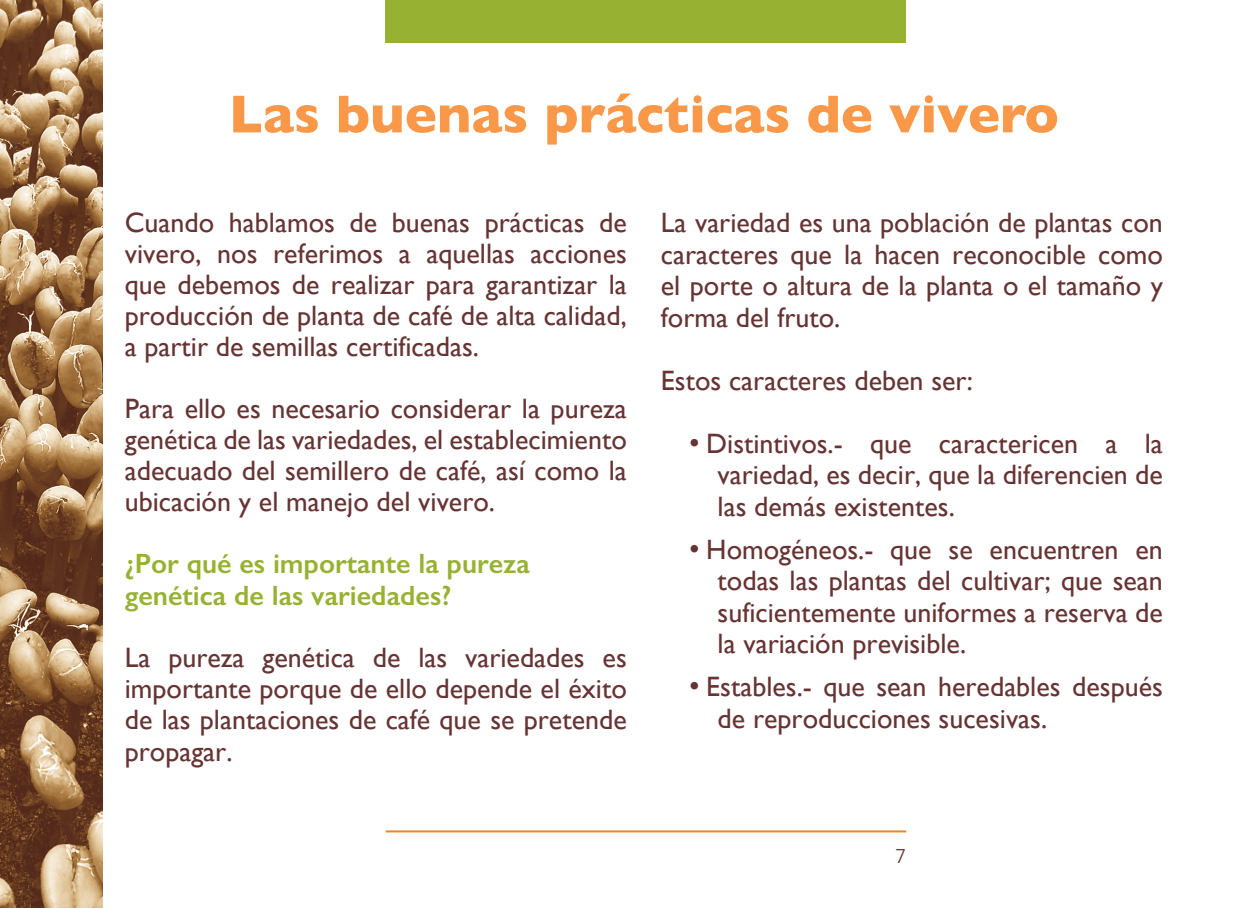
<style>
.page{position:relative;width:1248px;height:908px;background:#fff}
.page>*{position:absolute;margin:0;border:0;box-sizing:border-box;transform-origin:0 0}
.t1{font:700 54px "Gill Sans";color:#f89848}
.t2{font:28px/31.6px "Gill Sans";color:#673434;text-align:justify}
.t3{font:600 28px/31px "Gill Sans";color:#97b233}
.t4{font:300 20px "Frutiger";color:#673434}
.s1{font-size:30px}
</style>
<div class="page">
<div style="left:386px;top:0;width:520px;height:42px;background:#97b233"></div>
<hr style="left:386px;top:830px;width:520px;height:2px;background:#f5831f">
<img style="left:0;top:0;width:102px;height:907px">
<h1 class="t1" style="left:229px;top:71px;width:831px">Las buenas prácticas de vivero</h1>
<p class="t2" style="left:125px;top:207px;width:503px;line-height:31px">Cuando hablamos de buenas prácticas de vivero, nos referimos a aquellas acciones que debemos de realizar para garantizar la producción de planta de café de alta calidad, a partir de semillas certificadas.</p>
<p class="t2" style="left:125px;top:393px;width:503px;line-height:31px">Para ello es necesario considerar la pureza genética de las variedades, el establecimiento adecuado del semillero de café, así como la ubicación y el manejo del vivero.</p>
<p class="t3" style="left:125px;top:548px;width:407px">¿Por qué es importante la pureza genética de las variedades?</p>
<p class="t2" style="left:125px;top:640px;width:503px">La pureza genética de las variedades es importante porque de ello depende el éxito de las plantaciones de café que se pretende propagar.</p>
<p class="t2" style="left:660px;top:206px;width:503px">La variedad es una población de plantas con caracteres que la hacen reconocible como el porte o altura de la planta o el tamaño y forma del fruto.</p>
<p class="t2" style="left:660px;top:364px;width:313px">Estos caracteres deben ser:</p>
<p class="t2" style="left:717px;top:427px;width:447px;text-indent:-28px"><span class="s1">•</span> Distintivos.- que caractericen a la variedad, es decir, que la diferencien de las demás existentes.</p>
<p class="t2" style="left:717px;top:533px;width:447px;text-indent:-28px"><span class="s1">•</span> Homogéneos.- que se encuentren en todas las plantas del cultivar; que sean suficientemente uniformes a reserva de la variación previsible.</p>
<p class="t2" style="left:717px;top:670px;width:447px;text-indent:-28px"><span class="s1">•</span> Estables.- que sean heredables después de reproducciones sucesivas.</p>
<p class="t4" style="left:895px;top:844px;width:13px">7</p>
</div>
